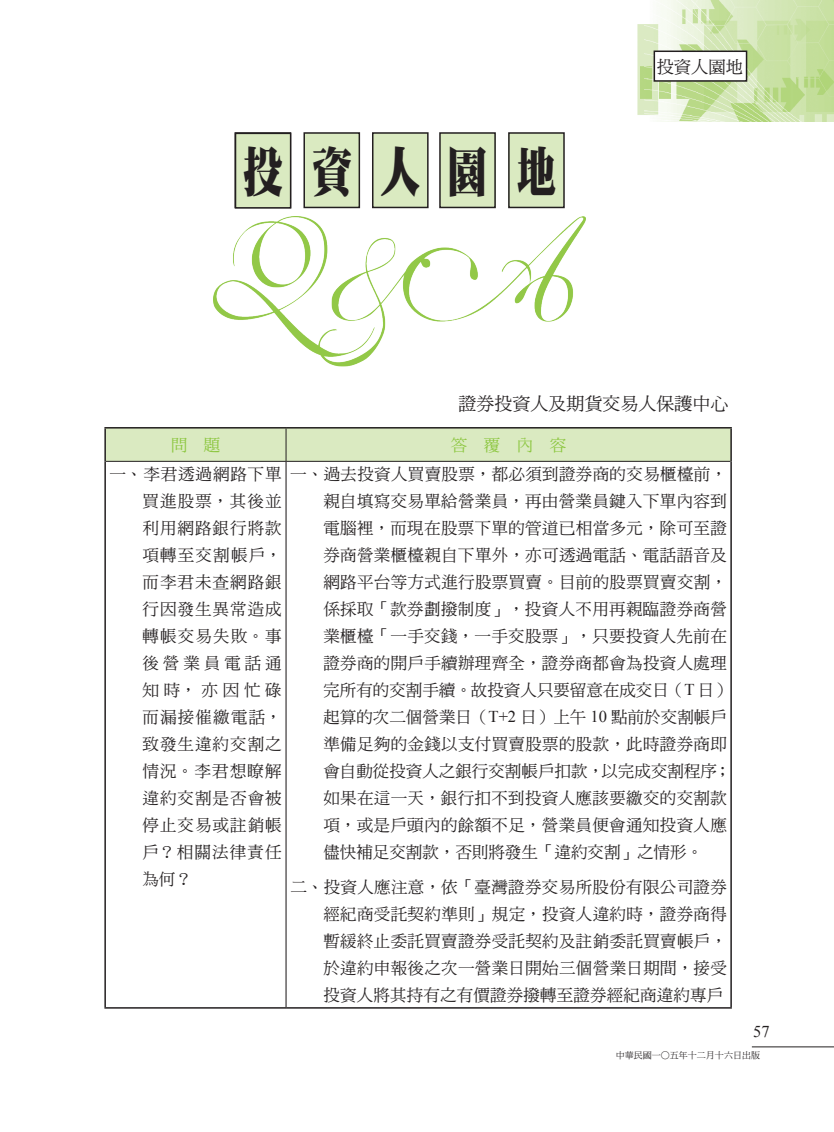
<style>
.page{position:relative;width:834px;height:1132px;background:#fff}
.page>*{position:absolute;margin:0;border:0;box-sizing:border-box;transform-origin:0 0}
.t1{font:54px "DF Ming Std W12";letter-spacing:.695em;color:#231f20;scale:.75 1}
.t2{font:18px "DF Ming W5 WINP BF";color:#231f20}
.t3{font:17.25px "DF Ming W5 WINP BF";color:#231f20}
.t4{font:16.5px/27px "DF Ming W5 WINP BF";letter-spacing:.02em;color:#231f20;text-align:justify}
.t5{font:16.5px "DF Ming W5 WINP BF";color:#8bc63e}
.t6{font:16.5px "Times New Roman";color:#231f20}
.t7{font:9px "DF Ming W5 WINP BF";color:#231f20}
.s1{font-family:"Times New Roman"}
</style>
<div class="page">
<hr style="left:751px;top:1046px;width:82px;height:1px;background:#231f20">
<img style="left:637px;top:0;width:196px;height:122px">
<div style="left:653px;top:50px;width:94px;height:32px;background:#fff;border:2px solid #231f20"></div>
<div style="left:235px;top:133px;width:55px;height:75px;background:#daeac1"></div>
<div style="left:235px;top:132px;width:56px;height:76px;border:2px solid #231f20"></div>
<div style="left:304px;top:133px;width:55px;height:74px;background:#daeac1"></div>
<div style="left:303px;top:132px;width:57px;height:76px;border:2px solid #231f20"></div>
<div style="left:372px;top:133px;width:56px;height:74px;background:#daeac1"></div>
<div style="left:372px;top:132px;width:56px;height:76px;border:2px solid #231f20"></div>
<div style="left:440px;top:133px;width:55px;height:74px;background:#daeac1"></div>
<div style="left:439px;top:132px;width:56px;height:76px;border:2px solid #231f20"></div>
<div style="left:509px;top:133px;width:55px;height:74px;background:#daeac1"></div>
<div style="left:508px;top:132px;width:56px;height:76px;border:2px solid #231f20"></div>
<img style="left:213px;top:216px;width:372px;height:150px">
<div style="left:106px;top:428px;width:624px;height:33px;background:#daeac1"></div>
<hr style="left:285px;top:461px;width:1px;height:545px;background:#231f20">
<hr style="left:104px;top:427px;width:182px;height:1px;background:#231f20">
<hr style="left:104px;top:428px;width:2px;height:33px;background:#231f20">
<hr style="left:286px;top:427px;width:445px;height:1px;background:#231f20">
<hr style="left:730px;top:428px;width:1px;height:33px;background:#231f20">
<hr style="left:285px;top:428px;width:1px;height:33px;background:#231f20">
<hr style="left:106px;top:461px;width:180px;height:1px;background:#231f20">
<hr style="left:286px;top:461px;width:444px;height:1px;background:#231f20">
<hr style="left:104px;top:461px;width:2px;height:545px;background:#231f20">
<hr style="left:730px;top:461px;width:1px;height:545px;background:#231f20">
<hr style="left:104px;top:1006px;width:182px;height:2px;background:#231f20">
<hr style="left:286px;top:1006px;width:445px;height:2px;background:#231f20">
<h1 class="t1" style="left:242px;top:142px;width:420px">投資人園地</h1>
<p class="t3" style="left:656px;top:58px;width:88px">投資人園地</p>
<p class="t2" style="left:458px;top:394px;width:271px">證券投資人及期貨交易人保護中心</p>
<p class="t5" style="left:171px;top:436px;width:51px">問　題</p>
<p class="t5" style="left:450px;top:436px;width:117px">答　覆　內　容</p>
<p class="t4" style="left:142px;top:460px;width:141px;text-indent:-33px">一、李君透過網路下單買進股票，其後並利用網路銀行將款項轉至交割帳戶，而李君未查網路銀行因發生異常造成轉帳交易失敗。事後營業員電話通知時，亦因忙碌而漏接催繳電話，致發生違約交割之情況。李君想瞭解違約交割是否會被停止交易或註銷帳戶？相關法律責任為何？</p>
<p class="t4" style="left:323px;top:460px;width:409px;text-align:left;text-indent:-33px">一、過去投資人買賣股票，都必須到證券商的交易櫃檯前，親自填寫交易單給營業員，再由營業員鍵入下單內容到電腦裡，而現在股票下單的管道已相當多元，除可至證券商營業櫃檯親自下單外，亦可透過電話、電話語音及網路平台等方式進行股票買賣。目前的股票買賣交割，係採取「款券劃撥制度」，投資人不用再親臨證券商營業櫃檯「一手交錢，一手交股票」，只要投資人先前在證券商的開戶手續辦理齊全，證券商都會為投資人處理完所有的交割手續。故投資人只要留意在成交日（<span class="s1">T</span> 日）起算的次二個營業日（<span class="s1">T+2</span> 日）上午 <span class="s1">10</span> 點前於交割帳戶準備足夠的金錢以支付買賣股票的股款，此時證券商即會自動從投資人之銀行交割帳戶扣款，以完成交割程序；如果在這一天，銀行扣不到投資人應該要繳交的交割款項，或是戶頭內的餘額不足，營業員便會通知投資人應儘快補足交割款，否則將發生「違約交割」之情形。</p>
<p class="t4" style="left:323px;top:873px;width:405px;text-indent:-33px">二、投資人應注意，依「臺灣證券交易所股份有限公司證券經紀商受託契約準則」規定，投資人違約時，證券商得暫緩終止委託買賣證券受託契約及註銷委託買賣帳戶，於違約申報後之次一營業日開始三個營業日期間，接受投資人將其持有之有價證券撥轉至證券經紀商違約專戶</p>
<p class="t6" style="left:753px;top:1019px;width:18px">57</p>
<p class="t7" style="left:615px;top:1050px;width:145px">中華民國一○五年十二月十六日出版</p>
</div>
